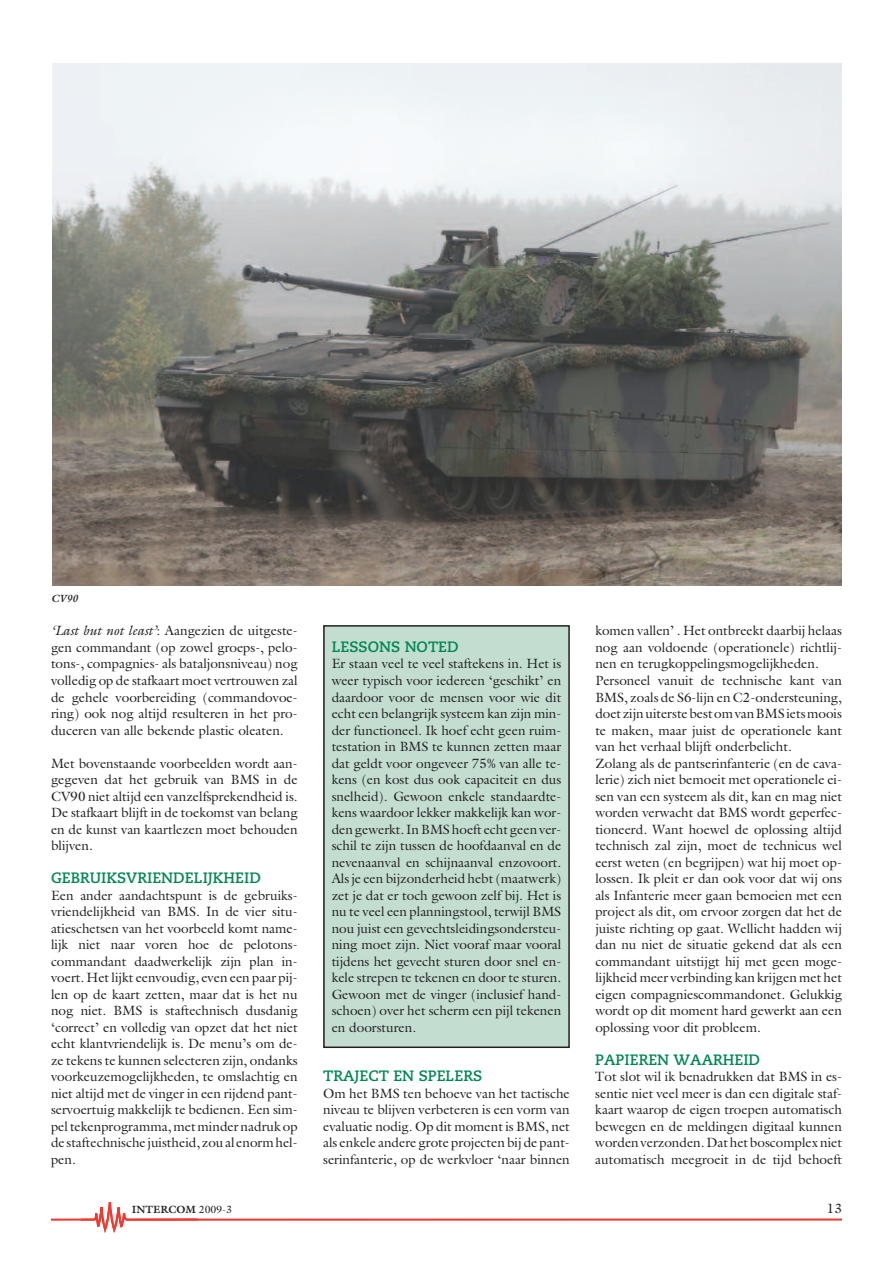
<style>
.page{position:relative;width:893px;height:1263px;background:#fff}
.page>*{position:absolute;margin:0;border:0;box-sizing:border-box;transform-origin:0 0}
.t1{font:700 15px "Caecilia";color:#008751}
.t2{font:13.5px/16.5px "Galliard";color:#231f20;text-align:justify}
.t3{font:700 10.5px "Galliard";color:#231f20}
.t4{font:italic 700 10.5px "Galliard";color:#231f20}
.s1{font-style:italic}
.s2{font-weight:400}
</style>
<div class="page">
<svg style="left:51px;top:1202px;width:791px;height:31px"></svg>
<div style="left:324px;top:626px;width:245px;height:421px;background:#c3ded0"></div>
<div style="left:323px;top:625px;width:247px;height:423px;border:2px solid #231f20"></div>
<img style="left:52px;top:64px;width:790px;height:522px">
<p class="t4" style="left:51px;top:593px;width:28px">CV90</p>
<p class="t2" style="left:51px;top:623px;width:248px"><span class="s1">‘Last but not least’</span>: Aangezien de uitgeste&shy;gen commandant (op zowel groeps-, pelo&shy;tons-, compagnies- als bataljonsniveau) nog volledig op de stafkaart moet vertrouwen zal de gehele voorbereiding (commandovoe&shy;ring) ook nog altijd resulteren in het pro&shy;duceren van alle bekende plastic oleaten.</p>
<p class="t2" style="left:51px;top:755px;width:248px">Met bovenstaande voorbeelden wordt aan&shy;gegeven dat het gebruik van BMS in de CV90 niet altijd een vanzelfsprekendheid is.<br>De stafkaart blijft in de toekomst van belang en de kunst van kaartlezen moet behouden blijven.</p>
<p class="t1" style="left:51px;top:871px;width:212px">GEBRUIKSVRIENDELIJKHEID</p>
<p class="t2" style="left:51px;top:887px;width:248px">Een ander aandachtspunt is de gebruiks&shy;vriendelijkheid van BMS. In de vier situ&shy;atieschetsen van het voorbeeld komt name&shy;lijk niet naar voren hoe de pelotons&shy;commandant daadwerkelijk zijn plan in&shy;voert. Het lijkt eenvoudig, even een paar pij&shy;len op de kaart zetten, maar dat is het nu nog niet. BMS is staftechnisch dusdanig ‘correct’ en volledig van opzet dat het niet echt klantvriendelijk is. De menu’s om de&shy;ze tekens te kunnen selecteren zijn, ondanks voorkeuzemogelijkheden, te omslachtig en niet altijd met de vinger in een rijdend pant&shy;servoertuig makkelijk te bedienen. Een sim&shy;peltekenprogramma, met minder nadruk op de staftechnische juistheid, zoual enormhel&shy;pen.</p>
<p class="t1" style="left:332px;top:640px;width:129px">LESSONS NOTED</p>
<p class="t2" style="left:332px;top:656px;width:231px">Er staan veel te veel staftekens in. Het is weer typisch voor iedereen ‘geschikt’ en daardoor voor de mensen voor wie dit echt een belangrijk systeem kan zijn min&shy;der functioneel. Ik hoef echt geen ruim&shy;testation in BMS te kunnen zetten maar dat geldt voor ongeveer 75% van alle te&shy;kens (en kost dus ook capaciteit en dus snelheid). Gewoon enkele standaardte&shy;kens waardoor lekker makkelijk kan wor&shy;den gewerkt. InBMS hoeft echt geen ver&shy;schil te zijn tussen de hoofdaanval en de nevenaanval en schijnaanval enzovoort.<br>Als je een bijzonderheid hebt (maatwerk) zet je dat er toch gewoon zelf bij. Het is nu te veel een planningstool, terwijl BMS nou juist een gevechtsleidingsondersteu&shy;ning moet zijn. Niet vooraf maar vooral tijdens het gevecht sturen door snel en&shy;kele strepen te tekenen en door te sturen.<br>Gewoon met de vinger (inclusief hand&shy;schoen) over het scherm een pijl tekenen en doorsturen.</p>
<p class="t1" style="left:323px;top:1069px;width:161px">TRAJECT EN SPELERS</p>
<p class="t2" style="left:323px;top:1085px;width:248px">Om het BMS ten behoeve van het tactische niveau te blijven verbeteren is een vorm van evaluatie nodig. Op dit moment is BMS, net als enkele andere grote projecten bij de pant&shy;serinfanterie, op de werkvloer ‘naar binnen</p>
<p class="t2" style="left:595px;top:623px;width:248px;text-align:left">komen vallen’ . Het ontbreekt daarbij helaas nog aan voldoende (operationele) richtlij&shy;nen en terugkoppelingsmogelijkheden.<br>Personeel vanuit de technische kant van BMS, zoals de S6-lijn en C2-ondersteuning, doetzijnuiterstebestomvanBMSietsmoois te maken, maar juist de operationele kant van het verhaal blijft onderbelicht.<br>Zolang als de pantserinfanterie (en de cava&shy;lerie) zich niet bemoeit met operationele ei&shy;sen van een systeem als dit, kan en mag niet worden verwacht dat BMS wordt geperfec&shy;tioneerd. Want hoewel de oplossing altijd technisch zal zijn, moet de technicus wel eerst weten (en begrijpen) wat hij moet op&shy;lossen. Ik pleit er dan ook voor dat wij ons als Infanterie meer gaan bemoeien met een project als dit, om ervoor zorgen dat het de juiste richting op gaat. Wellicht hadden wij dan nu niet de situatie gekend dat als een commandant uitstijgt hij met geen moge&shy;lijkheid meer verbinding kan krijgen met het eigen compagniescommandonet. Gelukkig wordt op dit moment hard gewerkt aan een oplossing voor dit probleem.</p>
<p class="t1" style="left:595px;top:1053px;width:166px">PAPIEREN WAARHEID</p>
<p class="t2" style="left:595px;top:1068px;width:248px">Tot slot wil ik benadrukken dat BMS in es&shy;sentie niet veel meer is dan een digitale staf&shy;kaart waarop de eigen troepen automatisch bewegen en de meldingen digitaal kunnen wordenverzonden.Dathetboscomplexniet automatisch meegroeit in de tijd behoeft</p>
<p class="t3" style="left:132px;top:1203px;width:102px">INTERCOM <span class="s2">2009-3</span></p>
<p class="t2" style="left:827px;top:1200px;width:17px">13</p>
</div>
